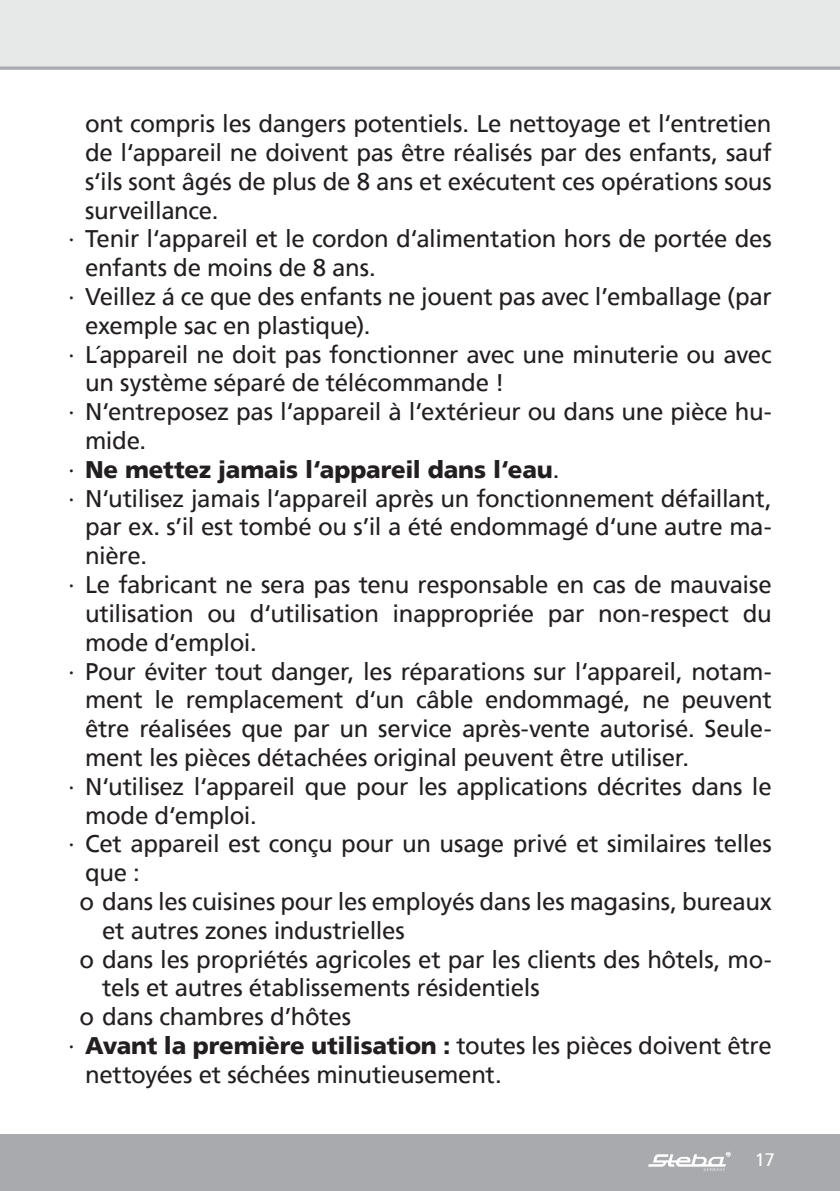
<style>
.page{position:relative;width:840px;height:1191px;background:#fff}
.page>*{position:absolute;margin:0;border:0;box-sizing:border-box;transform-origin:0 0}
.t1{font:24px "Frutiger";letter-spacing:-.015em;color:#231f20}
.t2{font:900 24px "Frutiger";letter-spacing:-.01em;color:#231f20}
.t3{font:18px "Frutiger";color:#fff}
.s1{font-weight:400}
.s2{font-weight:900}
</style>
<div class="page">
<div style="left:0;top:0;width:839px;height:68px;background:#e7e8e8"></div>
<div style="left:0;top:1134px;width:839px;height:57px;background:#a8aaad"></div>
<svg style="left:648px;top:1151px;width:82px;height:19px"></svg>
<svg style="left:0;top:66px;width:839px;height:4px;background:#b3b5b8"></svg>
<p class="t1" style="left:85px;top:114px;width:687px">ont compris les dangers potentiels. Le nettoyage et l‘entretien</p>
<p class="t1" style="left:85px;top:142px;width:687px">de l‘appareil ne doivent pas être réalisés par des enfants, sauf</p>
<p class="t1" style="left:85px;top:171px;width:687px">s‘ils sont âgés de plus de 8 ans et exécutent ces opérations sous</p>
<p class="t1" style="left:85px;top:200px;width:135px">surveillance.</p>
<p class="t1" style="left:68px;top:225px;width:704px">∙ Tenir l‘appareil et le cordon d‘alimentation hors de portée des</p>
<p class="t1" style="left:85px;top:258px;width:292px">enfants de moins de 8 ans.</p>
<p class="t1" style="left:68px;top:282px;width:704px">∙ Veillez á ce que des enfants ne jouent pas avec l’emballage (par</p>
<p class="t1" style="left:85px;top:315px;width:287px">exemple sac en plastique).</p>
<p class="t1" style="left:68px;top:340px;width:704px">∙ L´appareil ne doit pas fonctionner avec une minuterie ou avec</p>
<p class="t1" style="left:85px;top:373px;width:421px">un système séparé de télécommande !</p>
<p class="t1" style="left:68px;top:398px;width:705px">∙ N‘entreposez pas l‘appareil à l‘extérieur ou dans une pièce hu-</p>
<p class="t1" style="left:85px;top:430px;width:63px">mide.</p>
<p class="t2" style="left:68px;top:459px;width:492px"><span class="s1">∙</span> Ne mettez jamais l‘appareil dans l‘eau<span class="s1">.</span></p>
<p class="t1" style="left:68px;top:484px;width:704px">∙ N‘utilisez jamais l‘appareil après un fonctionnement défaillant,</p>
<p class="t1" style="left:85px;top:517px;width:687px">par ex. s’il est tombé ou s’il a été endommagé d‘une autre ma-</p>
<p class="t1" style="left:85px;top:546px;width:63px">nière.</p>
<p class="t1" style="left:68px;top:570px;width:704px">∙ Le fabricant ne sera pas tenu responsable en cas de mauvaise</p>
<p class="t1" style="left:85px;top:603px;width:687px">utilisation ou d‘utilisation inappropriée par non-respect du</p>
<p class="t1" style="left:85px;top:632px;width:173px">mode d‘emploi.</p>
<p class="t1" style="left:68px;top:657px;width:705px">∙ Pour éviter tout danger, les réparations sur l‘appareil, notam-</p>
<p class="t1" style="left:85px;top:690px;width:687px">ment le remplacement d‘un câble endommagé, ne peuvent</p>
<p class="t1" style="left:85px;top:718px;width:687px">être réalisées que par un service après-vente autorisé. Seule-</p>
<p class="t1" style="left:85px;top:747px;width:605px">ment les pièces détachées original peuvent être utiliser.</p>
<p class="t1" style="left:68px;top:772px;width:704px">∙ N‘utilisez l‘appareil que pour les applications décrites dans le</p>
<p class="t1" style="left:85px;top:805px;width:173px">mode d‘emploi.</p>
<p class="t1" style="left:68px;top:830px;width:704px">∙ Cet appareil est conçu pour un usage privé et similaires telles</p>
<p class="t1" style="left:85px;top:862px;width:56px">que :</p>
<p class="t1" style="left:79px;top:891px;width:693px">o dans les cuisines pour les employés dans les magasins, bureaux</p>
<p class="t1" style="left:102px;top:920px;width:304px">et autres zones industrielles</p>
<p class="t1" style="left:79px;top:949px;width:693px">o dans les propriétés agricoles et par les clients des hôtels, mo-</p>
<p class="t1" style="left:102px;top:978px;width:439px">tels et autres établissements résidentiels</p>
<p class="t1" style="left:79px;top:1006px;width:273px">o dans chambres d’hôtes</p>
<p class="t1" style="left:68px;top:1031px;width:704px">∙ <span class="s2">Avant la première utilisation :</span> toutes les pièces doivent être</p>
<p class="t1" style="left:85px;top:1064px;width:418px">nettoyées et séchées minutieusement.</p>
<p class="t3" style="left:754px;top:1152px;width:22px">17</p>
</div>
